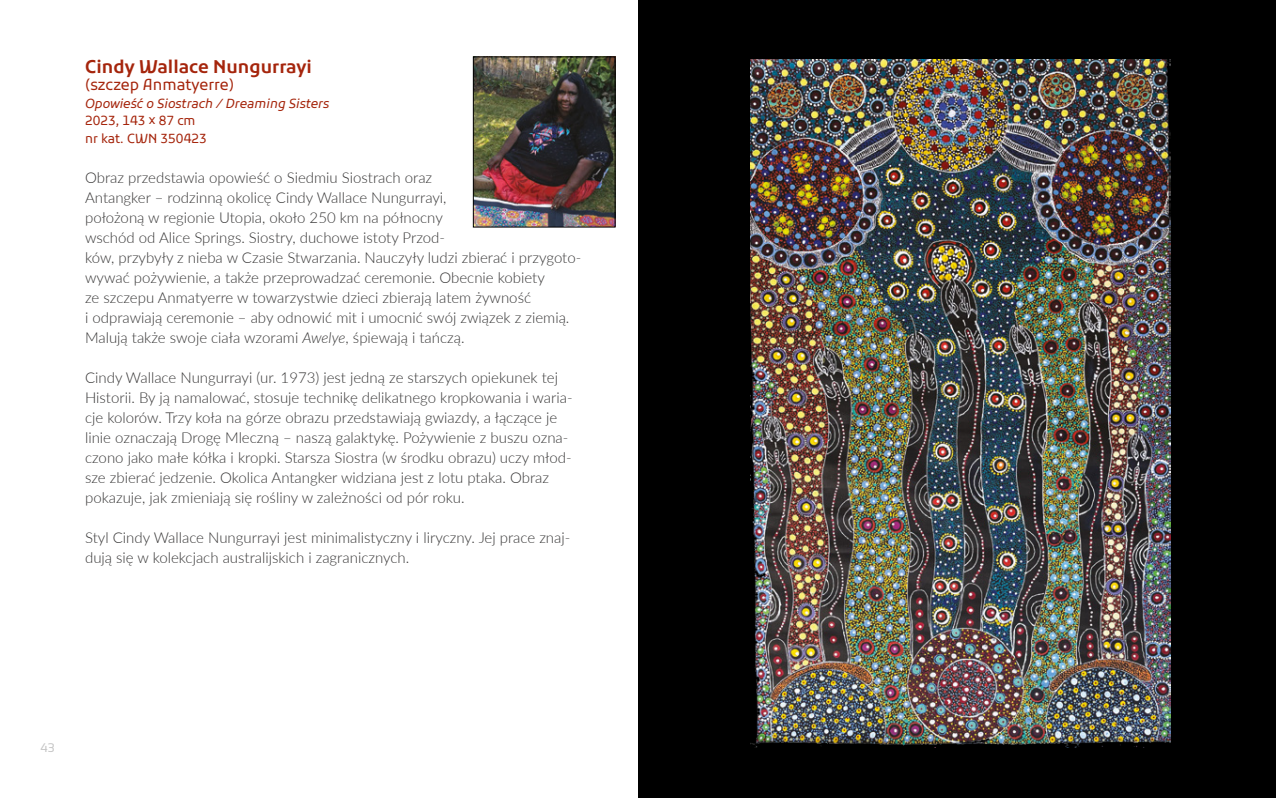
<style>
.page{position:relative;width:1276px;height:798px;background:#fff}
.page>*{position:absolute;margin:0;border:0;box-sizing:border-box;transform-origin:0 0}
.t1{font:600 17.5px "Kufam";color:#a5250c}
.t2{font:300 15px/20px "Lato";color:#373636}
.t3{font:15px "Kufam";color:#a5250c}
.t4{font:italic 12.5px "Kufam";color:#a5250c}
.t5{font:12.5px/17.5px "Kufam";color:#a5250c}
.t6{font:12.5px "Sansation";color:#c6c6c6}
.s1{font-style:italic}
</style>
<div class="page">
<div style="left:638px;top:1px;width:637px;height:796px;background:#000"></div>
<img style="left:751px;top:59px;width:419px;height:688px">
<img style="left:475px;top:59px;width:138px;height:166px">
<div style="left:473px;top:57px;width:142px;height:170px;border:1px solid #000"></div>
<p class="t1" style="left:85px;top:56px;width:228px">Cindy Wallace Nungurrayi</p>
<p class="t3" style="left:85px;top:76px;width:150px">(szczep Anmatyerre)</p>
<p class="t4" style="left:85px;top:96px;width:246px">Opowieść o Siostrach / Dreaming Sisters</p>
<p class="t5" style="left:85px;top:112px;width:123px">2023, 143 x 87 cm nr kat. CWN 350423</p>
<p class="t2" style="left:85px;top:167px;width:498px">Obraz przedstawia opowieść o Siedmiu Siostrach oraz<br>Antangker – rodzinną okolicę Cindy Wallace Nungurrayi,<br>położoną w regionie Utopia, około 250 km na północny<br>wschód od Alice Springs. Siostry, duchowe istoty Przod-<br>ków, przybyły z nieba w Czasie Stwarzania. Nauczyły ludzi zbierać i przygoto&shy;wywać pożywienie, a także przeprowadzać ceremonie. Obecnie kobiety<br>ze szczepu Anmatyerre w towarzystwie dzieci zbierają latem żywność<br>i odprawiają ceremonie – aby odnowić mit i umocnić swój związek z ziemią.<br>Malują także swoje ciała wzorami <span class="s1">Awelye</span>, śpiewają i tańczą.</p>
<p class="t2" style="left:85px;top:366px;width:489px">Cindy Wallace Nungurrayi (ur. 1973) jest jedną ze starszych opiekunek tej Historii. By ją namalować, stosuje technikę delikatnego kropkowania i waria&shy;cje kolorów. Trzy koła na górze obrazu przedstawiają gwiazdy, a łączące je linie oznaczają Drogę Mleczną – naszą galaktykę. Pożywienie z buszu ozna&shy;czono jako małe kółka i kropki. Starsza Siostra (w środku obrazu) uczy młod&shy;sze zbierać jedzenie. Okolica Antangker widziana jest z lotu ptaka. Obraz pokazuje, jak zmieniają się rośliny w zależności od pór roku.</p>
<p class="t2" style="left:85px;top:526px;width:487px">Styl Cindy Wallace Nungurrayi jest minimalistyczny i liryczny. Jej prace znaj&shy;dują się w kolekcjach australijskich i zagranicznych.</p>
<p class="t6" style="left:40px;top:740px;width:16px">43</p>
</div>
